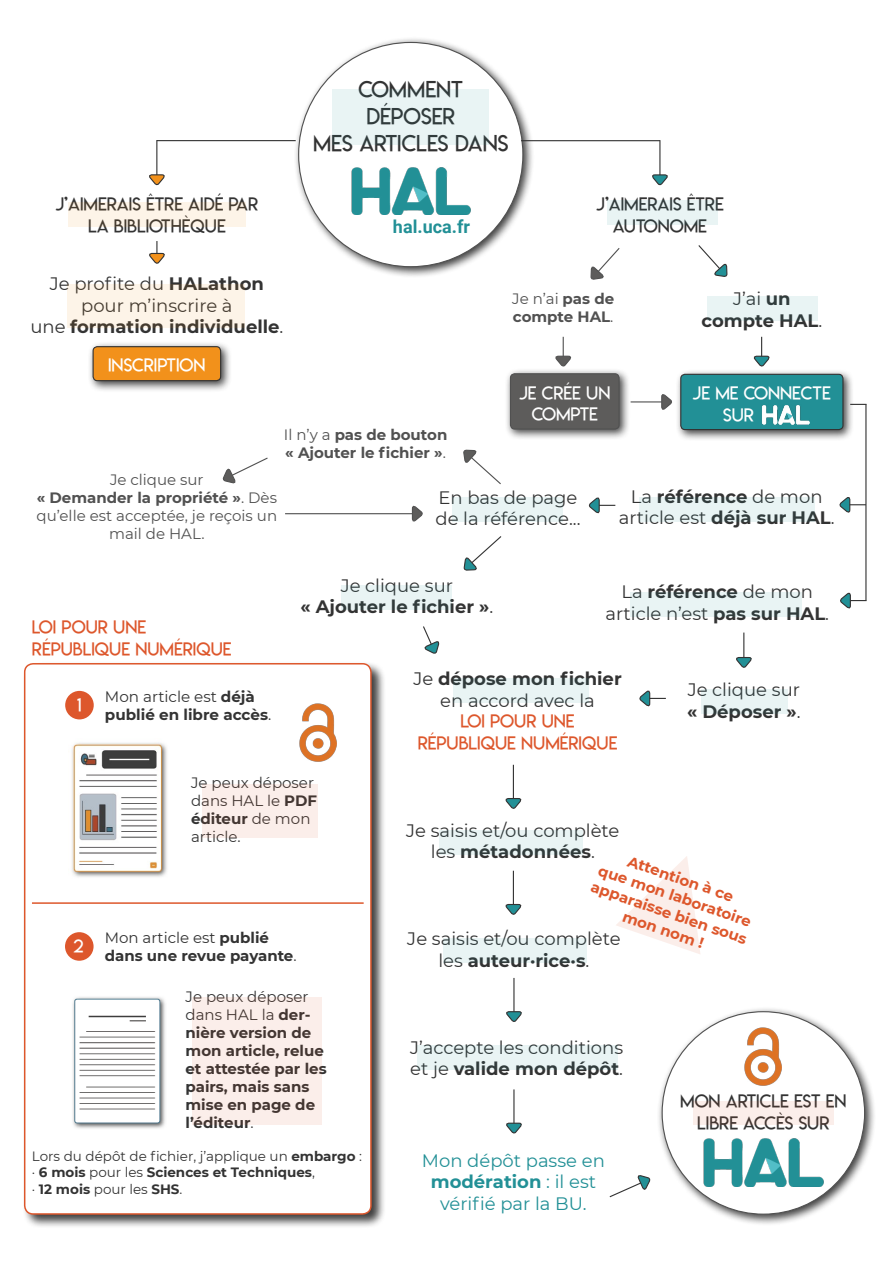
<style>
.page{position:relative;width:893px;height:1263px;background:#fff}
.page>*{position:absolute;margin:0;border:0;box-sizing:border-box;transform-origin:0 0}
.t1{font:22.5px/27px "Lemon Milklight";color:#333;text-align:center}
.t2{font:18px/21.6px "Montserrat";color:#333;text-align:center}
.t3{font:18px/21.6px "Lemon Milklight";color:#333;text-align:center}
.t4{font:700 18px/21.6px "Montserrat";color:#333;text-align:center}
.t5{font:18px/21.6px "Lemon Milklight";color:#dd572c;text-align:center}
.t6{font:18px/21.6px "Montserrat";color:#229096;text-align:center}
.t7{font:18px/21.6px "Lemon Milklight";color:#fff;text-align:center}
.t8{font:700 18px "Roboto";color:#229096}
.t9{font:700 15.15px/18.1px "Montserrat";color:#333}
.t10{font:700 15px/18px "Montserrat";color:#333}
.t11{font:15px/18px "Montserrat";color:#515151;text-align:center}
.t12{font:700 15px/18px "Montserrat";color:#515151}
.t13{font:700 15px/18px "Montserrat";color:#dd572c;text-align:center}
.t14{font:15px/18px "Montserrat";color:#333}
.t15{font:13.5px/16.2px "Montserrat";color:#333}
.s1{font-weight:700}
.s2{font-weight:400}
</style>
<div class="page">
<div style="left:657px;top:1006px;width:219px;height:220px;background:#000;opacity:.75"></div>
<div style="left:662px;top:1012px;width:203px;height:202px;background:#fff;border-radius:50%"></div>
<div style="left:293px;top:37px;width:242px;height:241px;background:#000;opacity:.75"></div>
<div style="left:299px;top:42px;width:224px;height:225px;background:#fff;border-radius:50%"></div>
<div style="left:67px;top:285px;width:178px;height:43px;background:#fdf4e8"></div>
<div style="left:607px;top:200px;width:110px;height:25px;background:#e9f4f4"></div>
<div style="left:68px;top:202px;width:178px;height:25px;background:#fdf4e8"></div>
<img style="left:351px;top:167px;width:120px;height:48px">
<div style="left:87px;top:341px;width:145px;height:51px;background:#000;opacity:.75"></div>
<div style="left:93px;top:347px;width:128px;height:34px;background:#f2911b;border-radius:4px"></div>
<div style="left:93px;top:346px;width:128px;height:35px;border:1px solid #333;border-radius:4px"></div>
<hr style="left:157px;top:140px;width:139px;height:1px;background:#333">
<hr style="left:156px;top:140px;width:1px;height:40px;background:#333">
<svg style="left:149px;top:174px;width:16px;height:12px"></svg>
<hr style="left:521px;top:140px;width:139px;height:1px;background:#333">
<hr style="left:659px;top:140px;width:1px;height:40px;background:#333">
<svg style="left:652px;top:174px;width:16px;height:12px"></svg>
<svg style="left:698px;top:245px;width:30px;height:32px"></svg>
<svg style="left:590px;top:248px;width:30px;height:32px"></svg>
<div style="left:505px;top:368px;width:126px;height:73px;background:#000;opacity:.75"></div>
<div style="left:510px;top:374px;width:109px;height:55px;background:#5d5c5b;border-radius:4px"></div>
<div style="left:510px;top:373px;width:110px;height:57px;border:1px solid #515151;border-radius:4px"></div>
<svg style="left:555px;top:337px;width:17px;height:30px"></svg>
<div style="left:675px;top:369px;width:180px;height:72px;background:#000;opacity:.75"></div>
<div style="left:681px;top:374px;width:162px;height:56px;background:#229096;border-radius:4px"></div>
<div style="left:680px;top:374px;width:163px;height:56px;border:1px solid #333;border-radius:4px"></div>
<svg style="left:753px;top:337px;width:17px;height:30px"></svg>
<hr style="left:631px;top:401px;width:36px;height:1px;background:#515151">
<svg style="left:661px;top:394px;width:11px;height:16px"></svg>
<img style="left:762px;top:405px;width:47px;height:19px">
<hr style="left:865px;top:404px;width:1px;height:197px;background:#333">
<svg style="left:839px;top:496px;width:27px;height:18px"></svg>
<svg style="left:840px;top:591px;width:26px;height:18px"></svg>
<svg style="left:588px;top:497px;width:27px;height:17px"></svg>
<div style="left:332px;top:89px;width:157px;height:55px;background:#e9f4f4"></div>
<svg style="left:850px;top:404px;width:15px;height:1px"></svg>
<div style="left:707px;top:296px;width:110px;height:25px;background:#e9f4f4"></div>
<div style="left:639px;top:497px;width:175px;height:25px;background:#e9f4f4"></div>
<div style="left:452px;top:497px;width:111px;height:25px;background:#e9f4f4"></div>
<div style="left:341px;top:585px;width:111px;height:24px;background:#e9f4f4"></div>
<svg style="left:463px;top:449px;width:38px;height:36px"></svg>
<hr style="left:285px;top:513px;width:132px;height:1px;background:#515151">
<svg style="left:411px;top:505px;width:12px;height:17px"></svg>
<svg style="left:222px;top:457px;width:46px;height:27px"></svg>
<svg style="left:464px;top:536px;width:38px;height:35px"></svg>
<svg style="left:149px;top:241px;width:16px;height:23px"></svg>
<svg style="left:423px;top:626px;width:17px;height:28px"></svg>
<hr style="left:743px;top:632px;width:1px;height:30px;background:#333">
<svg style="left:736px;top:656px;width:16px;height:12px"></svg>
<div style="left:22px;top:661px;width:364px;height:568px;background:#000;opacity:.75"></div>
<div style="left:25px;top:664px;width:346px;height:550px;background:#fff;border-radius:9px"></div>
<div style="left:24px;top:663px;width:348px;height:552px;border:2px solid #dd572c;border-radius:9px"></div>
<svg style="left:639px;top:690px;width:27px;height:17px"></svg>
<div style="left:454px;top:678px;width:135px;height:25px;background:#e9f4f4"></div>
<div style="left:631px;top:592px;width:171px;height:25px;background:#e9f4f4"></div>
<div style="left:702px;top:689px;width:86px;height:24px;background:#e9f4f4"></div>
<img style="left:72px;top:742px;width:95px;height:135px">
<div style="left:202px;top:784px;width:116px;height:54px;background:#fbeeea"></div>
<hr style="left:32px;top:902px;width:332px;height:2px;background:#dd572c">
<div style="left:65px;top:691px;width:29px;height:28px;background:#dd572c;border-radius:50%"></div>
<div style="left:192px;top:997px;width:130px;height:127px;background:#fbeeea"></div>
<div style="left:65px;top:932px;width:29px;height:29px;background:#dd572c;border-radius:50%"></div>
<img style="left:73px;top:997px;width:92px;height:132px">
<img style="left:299px;top:703px;width:37px;height:58px">
<hr style="left:513px;top:765px;width:1px;height:38px;background:#333">
<svg style="left:505px;top:797px;width:17px;height:12px"></svg>
<svg style="left:616px;top:856px;width:84px;height:98px"></svg>
<hr style="left:513px;top:871px;width:1px;height:38px;background:#333">
<svg style="left:505px;top:903px;width:17px;height:12px"></svg>
<hr style="left:513px;top:978px;width:1px;height:38px;background:#333">
<svg style="left:506px;top:1010px;width:16px;height:12px"></svg>
<hr style="left:513px;top:1089px;width:1px;height:39px;background:#333">
<svg style="left:506px;top:1122px;width:16px;height:12px"></svg>
<div style="left:439px;top:830px;width:144px;height:25px;background:#e9f4f4"></div>
<div style="left:443px;top:938px;width:143px;height:25px;background:#e9f4f4"></div>
<div style="left:417px;top:1045px;width:200px;height:25px;background:#e9f4f4"></div>
<img style="left:703px;top:1138px;width:121px;height:48px">
<img style="left:745px;top:1027px;width:37px;height:59px">
<svg style="left:609px;top:1175px;width:42px;height:23px"></svg>
<div style="left:693px;top:1101px;width:141px;height:23px;background:#fbeeea"></div>
<p class="t3" style="left:55px;top:193px;width:204px">J’AIMERAIS ÊTRE AIDÉ PAR<br>LA BIBLIOTHÈQUE</p>
<p class="t2" style="left:30px;top:272px;width:255px">Je profite du <span class="s1">HALathon </span>pour m’inscrire à<br>une <span class="s1">formation individuelle</span>.</p>
<p class="t7" style="left:108px;top:354px;width:99px">INSCRIPTION</p>
<p class="t1" style="left:313px;top:76px;width:197px">COMMENT<br>DÉPOSER<br>MES ARTICLES DANS</p>
<p class="t8" style="left:393px;top:214px;width:79px">hal.uca.fr</p>
<p class="t3" style="left:596px;top:193px;width:129px">J’AIMERAIS ÊTRE<br>AUTONOME</p>
<p class="t12" style="left:512px;top:289px;width:103px"><span class="s2">Je n’ai</span> pas de compte HAL<span class="s2">.</span></p>
<p class="t4" style="left:702px;top:287px;width:122px"><span class="s2">J’ai</span> un compte HAL<span class="s2">.</span></p>
<p class="t7" style="left:519px;top:382px;width:93px">JE CRÉE UN<br>COMPTE</p>
<p class="t7" style="left:723px;top:381px;width:109px;line-height:23px;text-align:left;text-indent:-31px">JE ME CONNECTE<br>SUR</p>
<p class="t11" style="left:37px;top:470px;width:242px">Je clique sur<br><span class="s1">« Demander la propriété »</span>. Dès qu’elle est acceptée, je reçois un mail de HAL.</p>
<p class="t12" style="left:284px;top:425px;width:165px"><span class="s2">Il n’y a</span> pas de bouton « Ajouter le fichier »<span class="s2">.</span></p>
<p class="t2" style="left:435px;top:486px;width:147px;text-align:left">En bas de page de la référence...</p>
<p class="t4" style="left:619px;top:485px;width:217px"><span class="s2">La</span> référence <span class="s2">de mon article est</span> déjà sur HAL<span class="s2">.</span></p>
<p class="t5" style="left:32px;top:616px;width:201px;text-align:left">LOI POUR UNE<br>RÉPUBLIQUE NUMÉRIQUE</p>
<p class="t9" style="left:105px;top:687px;width:168px"><span class="s2">Mon article est</span> déjà publié en libre accès<span class="s2">.</span></p>
<p class="t7" style="left:77px;top:694px;width:6px">1</p>
<p class="t4" style="left:300px;top:574px;width:194px"><span class="s2">Je clique sur<br></span>« Ajouter le fichier »<span class="s2">.</span></p>
<p class="t2" style="left:605px;top:581px;width:225px">La <span class="s1">référence</span> de mon article n’est <span class="s1">pas sur HAL</span>.</p>
<p class="t2" style="left:413px;top:667px;width:210px">Je <span class="s1">dépose mon fichier </span>en accord avec la</p>
<p class="t5" style="left:418px;top:711px;width:201px">LOI POUR UNE<br>RÉPUBLIQUE NUMÉRIQUE</p>
<p class="t2" style="left:687px;top:678px;width:115px;text-align:left">Je clique sur <span class="s1">« Déposer »</span>.</p>
<p class="t14" style="left:191px;top:773px;width:127px">Je peux déposer dans HAL le <span class="s1">PDF éditeur</span> de mon article.</p>
<p class="t7" style="left:74px;top:935px;width:11px">2</p>
<p class="t10" style="left:105px;top:928px;width:193px"><span class="s2">Mon article est</span> publié dans une revue payante<span class="s2">.</span></p>
<p class="t10" style="left:186px;top:987px;width:143px"><span class="s2">Je peux déposer dans HAL la</span> der&shy;nière version de mon article, relue et attestée par les pairs, mais sans mise en page de l’éditeur<span class="s2">.</span></p>
<p class="t15" style="left:32px;top:1148px;width:331px">Lors du dépôt de fichier, j’applique un <span class="s1">embargo</span> : · <span class="s1">6 mois</span> pour les <span class="s1">Sciences et Techniques</span>,<br>· <span class="s1">12 mois</span> pour les <span class="s1">SHS</span>.</p>
<p class="t2" style="left:406px;top:819px;width:215px">Je saisis et/ou complète les <span class="s1">métadonnées</span>.</p>
<p class="t13" style="left:606px;top:843px;width:165px;rotate:19deg">Attention à ce<br>que mon laboratoire apparaisse bien sous mon nom !</p>
<p class="t2" style="left:407px;top:927px;width:215px">Je saisis et/ou complète les <span class="s1">auteur·rice·s</span>.</p>
<p class="t2" style="left:410px;top:1036px;width:215px;text-align:left">J’accepte les conditions et je <span class="s1">valide mon dépôt</span>.</p>
<p class="t6" style="left:422px;top:1149px;width:184px">Mon dépôt passe en <span class="s1">modération</span> : il est vérifié par la BU.</p>
<p class="t3" style="left:680px;top:1090px;width:168px">MON ARTICLE EST EN<br>LIBRE ACCÈS SUR</p>
</div>
